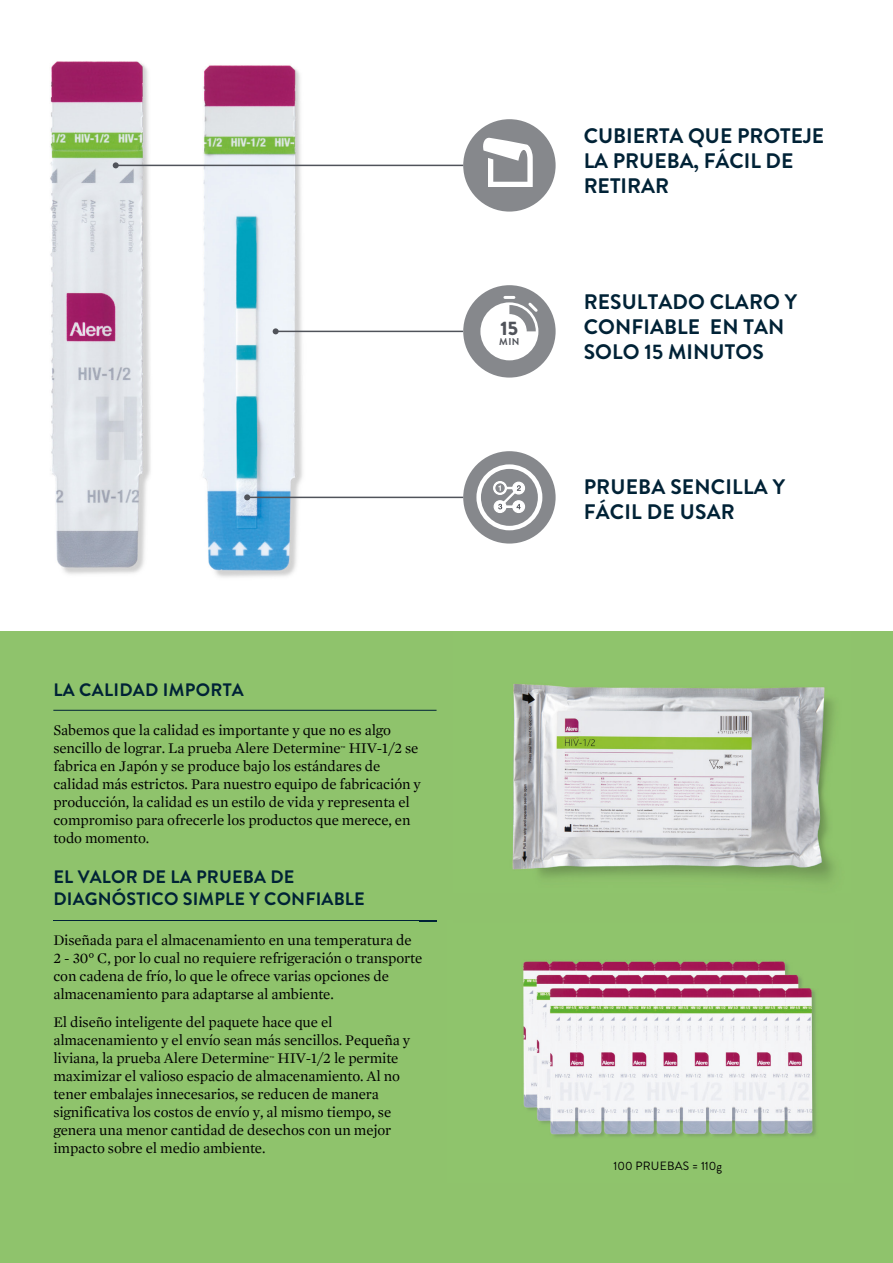
<style>
.page{position:relative;width:893px;height:1263px;background:#fff}
.page>*{position:absolute;margin:0;border:0;box-sizing:border-box;transform-origin:0 0}
.t1{font:700 21px/25.2px "Brandon Grotesque";letter-spacing:.005em;color:#002236}
.t2{font:900 19.5px "Brandon Grotesque";color:#50535a}
.t3{font:700 18px/21.6px "Brandon Grotesque";letter-spacing:.01em;color:#002236}
.t4{font:15px/18px "Mercury Text G1";letter-spacing:-.01em;color:#000}
.t5{font:12px "Brandon Grotesque";letter-spacing:.02em;color:#000}
.t6{font:700 9.9px "Brandon Grotesque";color:#50535a}
.t7{font:6.15px "Mercury Text G1";color:#000}
</style>
<div class="page">
<hr style="left:0;top:631px;width:1px;height:632px;background:#8fc36c">
<div style="left:1px;top:631px;width:892px;height:632px;background:#8fc36c"></div>
<hr style="left:53px;top:710px;width:384px;height:1px;background:#002236">
<hr style="left:53px;top:920px;width:384px;height:1px;background:#002236">
<img style="left:523px;top:961px;width:293px;height:176px">
<img style="left:50px;top:61px;width:293px;height:517px">
<img style="left:151px;top:61px;width:45px;height:517px">
<div style="left:463px;top:119px;width:93px;height:93px;background:#86888c;border-radius:50%"></div>
<div style="left:463px;top:451px;width:93px;height:93px;background:#86888c;border-radius:50%"></div>
<img style="left:512px;top:684px;width:322px;height:197px">
<hr style="left:116px;top:165px;width:347px;height:1px;background:#50535a">
<svg style="left:113px;top:162px;width:6px;height:6px"></svg>
<hr style="left:276px;top:331px;width:187px;height:1px;background:#50535a">
<svg style="left:273px;top:328px;width:6px;height:6px"></svg>
<hr style="left:247px;top:497px;width:216px;height:1px;background:#50535a">
<svg style="left:244px;top:494px;width:6px;height:6px"></svg>
<svg style="left:483px;top:137px;width:50px;height:50px"></svg>
<svg style="left:494px;top:501px;width:12px;height:11px"></svg>
<div style="left:494px;top:500px;width:12px;height:13px;border:1px solid #fff;border-radius:50%"></div>
<div style="left:513px;top:501px;width:11px;height:11px;background:#fff;border-radius:50%"></div>
<div style="left:512px;top:500px;width:13px;height:13px;border:1px solid #fff;border-radius:50%"></div>
<div style="left:513px;top:482px;width:11px;height:12px;background:#fff;border-radius:50%"></div>
<div style="left:512px;top:482px;width:13px;height:12px;border:1px solid #fff;border-radius:50%"></div>
<svg style="left:493px;top:481px;width:28px;height:28px"></svg>
<div style="left:476px;top:464px;width:66px;height:66px;border:4px solid #fff;border-radius:50%"></div>
<div style="left:463px;top:285px;width:93px;height:93px;background:#86888c;border-radius:50%"></div>
<svg style="left:480px;top:296px;width:60px;height:64px"></svg>
<p class="t3" style="left:53px;top:680px;width:192px">LA CALIDAD IMPORTA</p>
<p class="t4" style="left:53px;top:721px;width:339px">Sabemos que la calidad es importante y que no es algo sencillo de lograr. La prueba Alere Determine</p>
<p class="t4" style="left:53px;top:739px;width:369px;text-indent:295px">HIV-1/2 se fabrica en Japón y se produce bajo los estándares de calidad más estrictos. Para nuestro equipo de fabricación y producción, la calidad es un estilo de vida y representa el compromiso para ofrecerle los productos que merece, en todo momento.</p>
<p class="t7" style="left:341px;top:744px;width:7px">™</p>
<p class="t3" style="left:53px;top:866px;width:313px">EL VALOR DE LA PRUEBA DE<br>DIAGNÓSTICO SIMPLE Y CONFIABLE</p>
<p class="t4" style="left:53px;top:931px;width:370px">Diseñada para el almacenamiento en una temperatura de 2 - 30° C, por lo cual no requiere refrigeración o transporte con cadena de frío, lo que le ofrece varias opciones de almacenamiento para adaptarse al ambiente.</p>
<p class="t4" style="left:53px;top:1013px;width:358px">El diseño inteligente del paquete hace que el almacenamiento y el envío sean más sencillos. Pequeña y liviana, la prueba Alere Determine</p>
<p class="t4" style="left:53px;top:1049px;width:348px;text-indent:224px">HIV-1/2 le permite maximizar el valioso espacio de almacenamiento. Al no tener embalajes innecesarios, se reducen de manera significativa los costos de envío y, al mismo tiempo, se genera una menor cantidad de desechos con un mejor impacto sobre el medio ambiente.</p>
<p class="t7" style="left:269px;top:1054px;width:7px">™</p>
<h2 class="t2" style="left:501px;top:315px;width:19px">15</h2>
<p class="t6" style="left:499px;top:335px;width:22px">MIN</p>
<h1 class="t1" style="left:584px;top:123px;width:242px">CUBIERTA QUE PROTEJE<br>LA PRUEBA, FÁCIL DE<br>RETIRAR</h1>
<h1 class="t1" style="left:584px;top:289px;width:215px">RESULTADO CLARO Y<br>CONFIABLE EN TAN<br>SOLO 15 MINUTOS</h1>
<h1 class="t1" style="left:584px;top:475px;width:203px">PRUEBA SENCILLA Y<br>FÁCIL DE USAR</h1>
<p class="t5" style="left:613px;top:1157px;width:110px">100 PRUEBAS = 110g</p>
</div>
